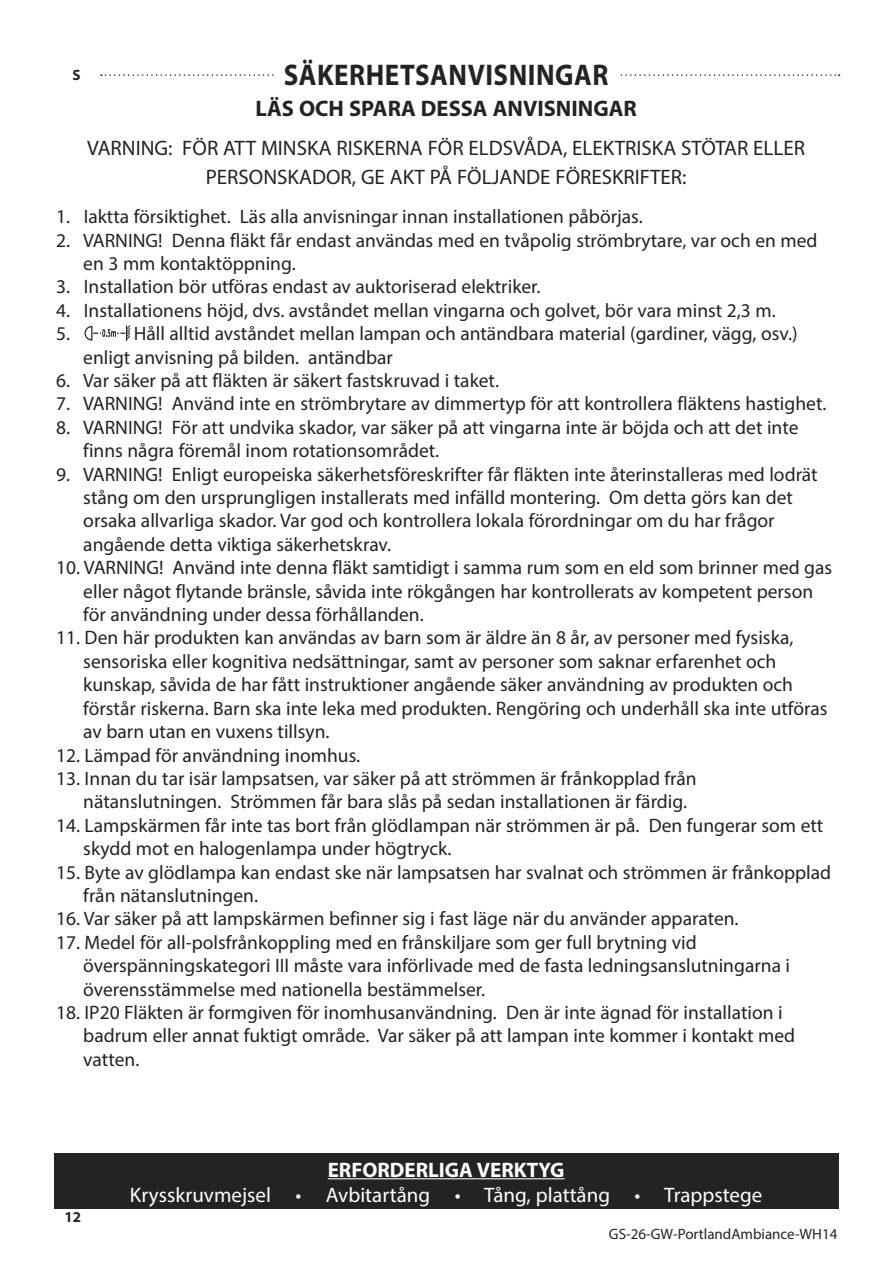
<style>
.page{position:relative;width:893px;height:1263px;background:#fff}
.page>*{position:absolute;margin:0;border:0;box-sizing:border-box;transform-origin:0 0}
.t1{font:700 30px "Myriad Pro";color:#232323;scale:.9 1}
.t2{font:700 22.5px "Myriad Pro";color:#232323}
.t3{font:21px/29px "Myriad Pro";color:#232323;text-align:center}
.t4{font:21px "Myriad Pro";color:#fff}
.t5{font:700 21px "Myriad Pro";color:#fff}
.t6{font:19.5px/23.4px "Myriad Pro";color:#232323}
.t7{font:15px "Myriad Pro";color:#232323}
.t8{font:700 15px "Myriad Pro";color:#232323}
</style>
<div class="page">
<svg style="left:101px;top:74px;width:739px;height:2px"></svg>
<div style="left:274px;top:54px;width:344px;height:39px;background:#fff"></div>
<div style="left:54px;top:1154px;width:785px;height:55px;background:#232323"></div>
<hr style="left:328px;top:1178px;width:237px;height:1px;background:#fff">
<svg style="left:85px;top:325px;width:45px;height:16px"></svg>
<p class="t8" style="left:73px;top:65px;width:10px">S</p>
<h1 class="t1" style="left:284px;top:55px;width:36px">SÄKERHETSANVISNINGAR</h1>
<p class="t2" style="left:255px;top:93px;width:383px">LÄS OCH SPARA DESSA ANVISNINGAR</p>
<p class="t3" style="left:87px;top:133px;width:719px">VARNING: FÖR ATT MINSKA RISKERNA FÖR ELDSVÅDA, ELEKTRISKA STÖTAR ELLER<br>PERSONSKADOR, GE AKT PÅ FÖLJANDE FÖRESKRIFTER:</p>
<p class="t6" style="left:56px;top:205px;width:588px">1. Iaktta försiktighet. Läs alla anvisningar innan installationen påbörjas.</p>
<p class="t6" style="left:83px;top:228px;width:736px;text-indent:-27px">2. VARNING! Denna fläkt får endast användas med en tvåpolig strömbrytare, var och en med en 3 mm kontaktöppning.</p>
<p class="t6" style="left:56px;top:275px;width:486px">3. Installation bör utföras endast av auktoriserad elektriker.</p>
<p class="t6" style="left:56px;top:298px;width:721px">4. Installationens höjd, dvs. avståndet mellan vingarna och golvet, bör vara minst 2,3 m.<br>5.</p>
<p class="t6" style="left:83px;top:322px;width:716px;text-indent:50px">Håll alltid avståndet mellan lampan och antändbara material (gardiner, vägg, osv.) enligt anvisning på bilden. antändbar</p>
<p class="t6" style="left:56px;top:368px;width:444px">6. Var säker på att fläkten är säkert fastskruvad i taket.</p>
<p class="t6" style="left:56px;top:392px;width:772px">7. VARNING! Använd inte en strömbrytare av dimmertyp för att kontrollera fläktens hastighet.</p>
<p class="t6" style="left:83px;top:415px;width:717px;text-indent:-27px">8. VARNING! För att undvika skador, var säker på att vingarna inte är böjda och att det inte finns några föremål inom rotationsområdet.</p>
<p class="t6" style="left:83px;top:462px;width:736px;text-indent:-27px">9. VARNING! Enligt europeiska säkerhetsföreskrifter får fläkten inte återinstalleras med lodrät stång om den ursprungligen installerats med infälld montering. Om detta görs kan det orsaka allvarliga skador. Var god och kontrollera lokala förordningar om du har frågor angående detta viktiga säkerhetskrav.</p>
<p class="t6" style="left:83px;top:556px;width:750px;text-indent:-27px">10. VARNING! Använd inte denna fläkt samtidigt i samma rum som en eld som brinner med gas eller något flytande bränsle, såvida inte rökgången har kontrollerats av kompetent person för användning under dessa förhållanden.</p>
<p class="t6" style="left:83px;top:626px;width:746px;text-indent:-27px">11. Den här produkten kan användas av barn som är äldre än 8 år, av personer med fysiska, sensoriska eller kognitiva nedsättningar, samt av personer som saknar erfarenhet och kunskap, såvida de har fått instruktioner angående säker användning av produkten och förstår riskerna. Barn ska inte leka med produkten. Rengöring och underhåll ska inte utföras av barn utan en vuxens tillsyn.</p>
<p class="t6" style="left:56px;top:743px;width:306px">12. Lämpad för användning inomhus.</p>
<p class="t6" style="left:83px;top:766px;width:615px;text-indent:-27px">13. Innan du tar isär lampsatsen, var säker på att strömmen är frånkopplad från nätanslutningen. Strömmen får bara slås på sedan installationen är färdig.</p>
<p class="t6" style="left:83px;top:813px;width:742px;text-indent:-27px">14. Lampskärmen får inte tas bort från glödlampan när strömmen är på. Den fungerar som ett skydd mot en halogenlampa under högtryck.</p>
<p class="t6" style="left:83px;top:860px;width:749px;text-indent:-27px">15. Byte av glödlampa kan endast ske när lampsatsen har svalnat och strömmen är frånkopplad från nätanslutningen.</p>
<p class="t6" style="left:56px;top:907px;width:684px">16. Var säker på att lampskärmen befinner sig i fast läge när du använder apparaten.</p>
<p class="t6" style="left:83px;top:930px;width:708px;text-indent:-27px">17. Medel för all-polsfrånkoppling med en frånskiljare som ger full brytning vid överspänningskategori III måste vara införlivade med de fasta ledningsanslutningarna i överensstämmelse med nationella bestämmelser.</p>
<p class="t6" style="left:83px;top:1000px;width:713px;text-indent:-27px">18. IP20 Fläkten är formgiven för inomhusanvändning. Den är inte ägnad för installation i badrum eller annat fuktigt område. Var säker på att lampan inte kommer i kontakt med vatten.</p>
<p class="t8" style="left:65px;top:1207px;width:18px">12</p>
<p class="t5" style="left:328px;top:1156px;width:238px">ERFORDERLIGA VERKTYG</p>
<p class="t4" style="left:130px;top:1182px;width:634px">Krysskruvmejsel • Avbitartång • Tång, plattång • Trappstege</p>
<p class="t7" style="left:609px;top:1224px;width:230px">GS-26-GW-PortlandAmbiance-WH14</p>
</div>
